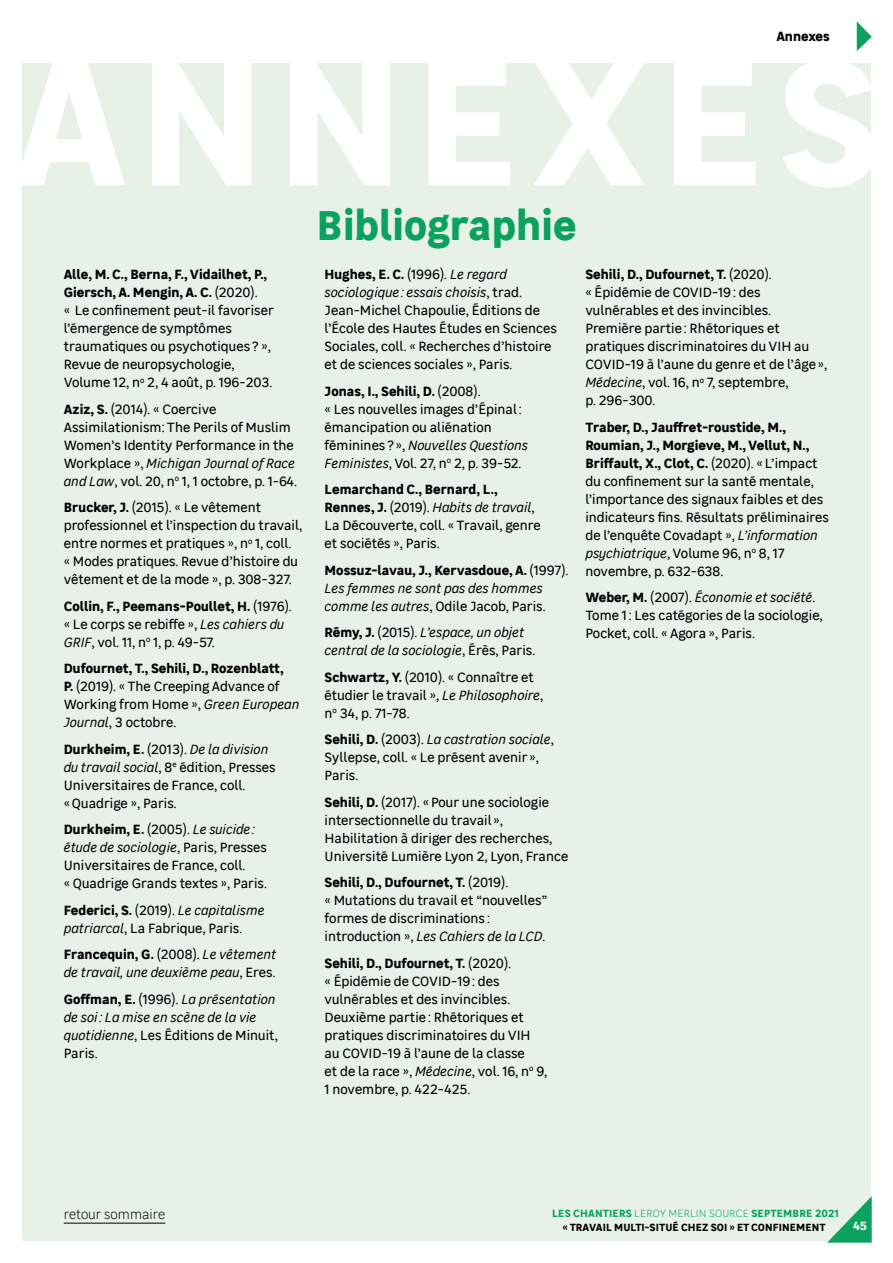
<style>
.page{position:relative;width:893px;height:1263px;background:#fff}
.page>*{position:absolute;margin:0;border:0;box-sizing:border-box;transform-origin:0 0}
.t1{font:700 177px "Leroy Merlin Sans";letter-spacing:.06em;color:#fff}
.t2{font:700 42px "Leroy Merlin Sans";color:#0aa25c}
.t3{font:13.5px/18px "Leroy Merlin Sans";color:#000}
.t4{font:italic 13.5px/18px "Leroy Merlin Sans";color:#000}
.t5{font:300 13.5px "Leroy Merlin Sans";color:#000}
.t6{font:700 13.5px "Leroy Merlin Sans";letter-spacing:-.005em;color:#000}
.t7{font:700 12px "Leroy Merlin Sans";color:#fff}
.t8{font:700 10.5px/13.5px "Leroy Merlin Sans";letter-spacing:.01em;color:#000;text-align:center}
.s1{font-weight:700}
.s2{font-style:italic}
.s3{font-weight:700;font-style:normal}
.s4{font-style:normal}
.s5{color:#0aa25c}
.s6{font-weight:300;color:#0aa25c}
</style>
<div class="page">
<div style="left:22px;top:64px;width:848px;height:1177px;background:#e7f1e8"></div>
<svg style="left:857px;top:21px;width:15px;height:30px"></svg>
<svg style="left:827px;top:1196px;width:45px;height:46px"></svg>
<hr style="left:64px;top:1223px;width:101px;height:1px;background:#000">
<p class="t6" style="left:776px;top:26px;width:55px">Annexes</p>
<h1 class="t1" style="left:13px;top:-15px;width:868px">ANNEXES</h1>
<p class="t3" style="left:64px;top:265px;width:212px"><span class="s1">Alle, M. C., Berna, F., Vidailhet, P.,<br>Giersch, A. Mengin, A. C.</span> (2020).<br>« Le confinement peut-il favoriser l’émergence de symptômes traumatiques ou psychotiques ? »,<br>Revue de neuropsychologie,<br>Volume 12, n<sup>o</sup> 2, 4 août, p. 196‑203.</p>
<p class="t3" style="left:64px;top:399px;width:235px"><span class="s1">Aziz, S.</span> (2014). « Coercive Assimilationism: The Perils of Muslim Women’s Identity Performance in the Workplace », <span class="s2">Michigan Journal of Race and Law</span>, vol. 20, n<sup>o</sup> 1, 1 octobre, p. 1‑64.</p>
<p class="t3" style="left:64px;top:498px;width:240px"><span class="s1">Brucker, J.</span> (2015). « Le vêtement professionnel et l’inspection du travail, entre normes et pratiques », n<sup>o</sup> 1, coll.<br>« Modes pratiques. Revue d’histoire du vêtement et de la mode », p. 308‑327.</p>
<p class="t3" style="left:64px;top:596px;width:229px"><span class="s1">Collin, F., Peemans-Poullet, H.</span> (1976). « Le corps se rebiffe », <span class="s2">Les cahiers du<br>GRIF</span>, vol. 11, n<sup>o</sup> 1, p. 49‑57.</p>
<p class="t3" style="left:64px;top:659px;width:237px"><span class="s1">Dufournet, T., Sehili, D., Rozenblatt,<br>P.</span> (2019). « The Creeping Advance of<br>Working from Home », <span class="s2">Green European<br>Journal</span>, 3 octobre.</p>
<p class="t3" style="left:64px;top:739px;width:213px"><span class="s1">Durkheim, E.</span> (2013). <span class="s2">De la division du travail social</span>, 8<sup>e</sup> édition, Presses<br>Universitaires de France, coll.<br>« Quadrige », Paris.</p>
<p class="t3" style="left:64px;top:820px;width:205px"><span class="s1">Durkheim, E.</span> (2005). <span class="s2">Le suicide : étude de sociologie</span>, Paris, Presses Universitaires de France, coll.<br>« Quadrige Grands textes », Paris.</p>
<p class="t3" style="left:64px;top:900px;width:202px"><span class="s1">Federici, S.</span> (2019). <span class="s2">Le capitalisme patriarcal</span>, La Fabrique, Paris.</p>
<p class="t4" style="left:64px;top:945px;width:214px"><span class="s3">Francequin, G.</span> <span class="s4">(2008).</span> Le vêtement de travail, une deuxième peau<span class="s4">, Eres.</span></p>
<p class="t4" style="left:64px;top:989px;width:216px"><span class="s3">Goffman, E.</span> <span class="s4">(1996).</span> La présentation de soi : La mise en scène de la vie quotidienne<span class="s4">, Les Éditions de Minuit,<br>Paris.</span></p>
<h2 class="t2" style="left:317px;top:193px;width:261px">Bibliographie</h2>
<p class="t3" style="left:325px;top:265px;width:234px"><span class="s1">Hughes, E. C.</span> (1996). <span class="s2">Le regard sociologique : essais choisis</span>, trad.<br>Jean-Michel Chapoulie, Éditions de l’École des Hautes Études en Sciences Sociales, coll. « Recherches d’histoire et de sciences sociales », Paris.</p>
<p class="t3" style="left:325px;top:381px;width:205px"><span class="s1">Jonas, I., Sehili, D.</span> (2008).<br>« Les nouvelles images d’Épinal : émancipation ou aliénation féminines ? », <span class="s2">Nouvelles Questions<br>Feministes</span>, Vol. 27, n<sup>o</sup> 2, p. 39‑52.</p>
<p class="t3" style="left:325px;top:480px;width:218px"><span class="s1">Lemarchand C., Bernard, L.,<br>Rennes, J.</span> (2019). <span class="s2">Habits de travail</span>,<br>La Découverte, coll. « Travail, genre et sociétés », Paris.</p>
<p class="t4" style="left:325px;top:560px;width:245px"><span class="s3">Mossuz-lavau, J., Kervasdoue, A.</span> <span class="s4">(1997).<br></span>Les femmes ne sont pas des hommes comme les autres<span class="s4">, Odile Jacob, Paris.</span></p>
<p class="t4" style="left:325px;top:623px;width:212px"><span class="s3">Rémy, J.</span> <span class="s4">(2015).</span> L’espace, un objet central de la sociologie<span class="s4">, Érès, Paris.</span></p>
<p class="t3" style="left:325px;top:667px;width:220px"><span class="s1">Schwartz, Y.</span> (2010). « Connaître et étudier le travail », <span class="s2">Le Philosophoire</span>, n<sup>o</sup> 34, p. 71‑78.</p>
<p class="t3" style="left:325px;top:730px;width:231px"><span class="s1">Sehili, D.</span> (2003). <span class="s2">La castration sociale</span>,<br>Syllepse, coll. « Le présent avenir »,<br>Paris.</p>
<p class="t3" style="left:325px;top:792px;width:245px"><span class="s1">Sehili, D.</span> (2017). « Pour une sociologie intersectionnelle du travail », Habilitation à diriger des recherches, Université Lumière Lyon 2, Lyon, France</p>
<p class="t3" style="left:325px;top:873px;width:224px"><span class="s1">Sehili, D., Dufournet, T.</span> (2019).<br>« Mutations du travail et “nouvelles” formes de discriminations : introduction », <span class="s2">Les Cahiers de la LCD</span>.</p>
<p class="t3" style="left:325px;top:953px;width:224px"><span class="s1">Sehili, D., Dufournet, T.</span> (2020).<br>« Épidémie de COVID-19 : des vulnérables et des invincibles.<br>Deuxième partie : Rhétoriques et pratiques discriminatoires du VIH au COVID-19 à l’aune de la classe<br>et de la race », <span class="s2">Médecine</span>, vol. 16, n<sup>o</sup> 9,<br>1 novembre, p. 422‑425.</p>
<p class="t3" style="left:585px;top:265px;width:243px"><span class="s1">Sehili, D., Dufournet, T.</span> (2020).<br>« Épidémie de COVID-19 : des vulnérables et des invincibles.<br>Première partie : Rhétoriques et pratiques discriminatoires du VIH au<br>COVID-19 à l’aune du genre et de l’âge »,<br><span class="s2">Médecine</span>, vol. 16, n<sup>o</sup> 7, septembre,<br>p. 296‑300.</p>
<p class="t3" style="left:585px;top:417px;width:245px"><span class="s1">Traber, D., Jauffret-roustide, M., Roumian, J., Morgieve, M., Vellut, N., Briffault, X., Clot, C.</span> (2020). « L’impact du confinement sur la santé mentale, l’importance des signaux faibles et des indicateurs fins. Résultats préliminaires de l’enquête Covadapt », <span class="s2">L’information psychiatrique</span>, Volume 96, n<sup>o</sup> 8, 17 novembre, p. 632‑638.</p>
<p class="t3" style="left:585px;top:588px;width:239px"><span class="s1">Weber, M.</span> (2007). <span class="s2">Économie et société</span>.<br>Tome 1 : Les catégories de la sociologie,<br>Pocket, coll. « Agora », Paris.</p>
<p class="t5" style="left:64px;top:1205px;width:103px">retour sommaire</p>
<p class="t8" style="left:552px;top:1206px;width:288px"><span class="s5">LES CHANTIERS</span> <span class="s6">LEROY MERLIN SOURCE</span> <span class="s5">SEPTEMBRE 2021 </span>« TRAVAIL MULTI-SITUÉ CHEZ SOI » ET CONFINEMENT</p>
<p class="t7" style="left:853px;top:1216px;width:15px">45</p>
</div>
